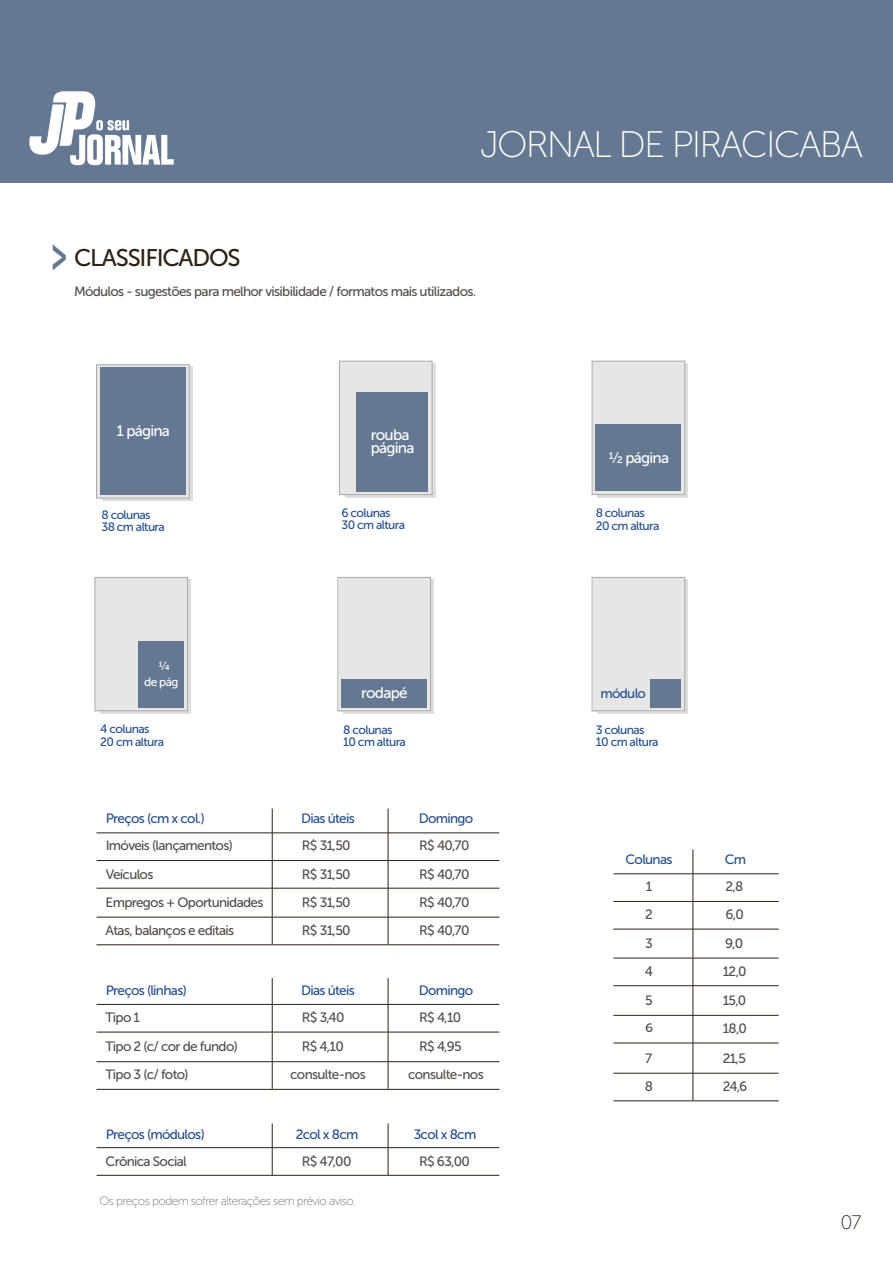
<style>
.page{position:relative;width:893px;height:1263px;background:#fff}
.page>*{position:absolute;margin:0;border:0;box-sizing:border-box;transform-origin:0 0}
.t1{font:36.9px "Museo Sans 100";letter-spacing:-.05em;color:#fff}
.t2{font:24px "Museo Sans 500";letter-spacing:-.05em;color:#2e2113}
.t3{font:19.5px "Museo Sans 100";color:#2e2113}
.t4{font:15.3px/13.2px "Museo Sans 500";letter-spacing:-.05em;color:#fff}
.t5{font:13.5px/28.5px "Museo Sans 500";letter-spacing:-.05em;color:#544d48}
.t6{font:13.5px "Museo Sans 500";letter-spacing:-.05em;color:#234e8e}
.t7{font:12.15px/12.1px "Museo Sans 500";letter-spacing:-.05em;color:#234e8e}
.t8{font:12px "Museo Sans 100";letter-spacing:-.05em;color:#787370}
.t9{font:12px "Museo Sans 500";color:#544d48;scale:1.12 1}
.t10{font:11.85px/16.6px "Museo Sans 500";color:#fff;text-align:center}
.s1{font-family:"Museo Sans 700";font-size:51px;color:#647891}
</style>
<div class="page">
<div style="left:0;top:0;width:893px;height:183px;background:#647891"></div>
<svg style="left:29px;top:91px;width:145px;height:74px"></svg>
<div style="left:345px;top:363px;width:90px;height:135px;background:linear-gradient(to right,#d9dbdb,#d9dbdb)"></div>
<div style="left:339px;top:361px;width:93px;height:134px;background:#e7e6e6;border:1px solid #aaaaad"></div>
<div style="left:356px;top:392px;width:72px;height:99px;background:#647891"></div>
<div style="left:597px;top:363px;width:91px;height:135px;background:linear-gradient(to right,#d9dcdb,#d8dada)"></div>
<div style="left:592px;top:361px;width:93px;height:134px;background:#e7e6e6;border:1px solid #aaaaad"></div>
<div style="left:596px;top:424px;width:85px;height:67px;background:#647891"></div>
<div style="left:100px;top:579px;width:91px;height:135px;background:linear-gradient(to right,#ceced0,#cfd0d1)"></div>
<div style="left:94px;top:577px;width:94px;height:134px;background:#e7e6e6;border:1px solid #aaaaad"></div>
<div style="left:138px;top:641px;width:46px;height:67px;background:#647891"></div>
<div style="left:102px;top:367px;width:90px;height:134px;background:linear-gradient(to right,#dddfdf,#dddfdf)"></div>
<div style="left:96px;top:364px;width:94px;height:134px;background:linear-gradient(to right,#e7e6e6,#e7e6e6);border:1px solid #aaaaad"></div>
<div style="left:100px;top:368px;width:85px;height:127px;background:#647891"></div>
<div style="left:597px;top:579px;width:91px;height:135px;background:linear-gradient(to right,#d5d4d5,#d4d4d5)"></div>
<div style="left:593px;top:577px;width:91px;height:134px;background:#e7e6e6"></div>
<div style="left:592px;top:577px;width:93px;height:134px;border:1px solid #aaaaad"></div>
<div style="left:651px;top:679px;width:30px;height:29px;background:#647891"></div>
<div style="left:343px;top:579px;width:91px;height:135px;background:#dddfdf"></div>
<div style="left:339px;top:577px;width:90px;height:134px;background:#e7e6e6"></div>
<div style="left:337px;top:577px;width:94px;height:134px;border:1px solid #aaaaad"></div>
<div style="left:341px;top:679px;width:86px;height:29px;background:#647891"></div>
<hr style="left:97px;top:833px;width:402px;height:1px;background:#2e2113">
<hr style="left:272px;top:808px;width:1px;height:136px;background:#2e2113">
<hr style="left:388px;top:808px;width:1px;height:136px;background:#2e2113">
<hr style="left:272px;top:978px;width:1px;height:111px;background:#2e2113">
<hr style="left:388px;top:978px;width:1px;height:111px;background:#2e2113">
<hr style="left:272px;top:1123px;width:1px;height:52px;background:#2e2113">
<hr style="left:388px;top:1123px;width:1px;height:52px;background:#2e2113">
<hr style="left:97px;top:860px;width:402px;height:1px;background:#2e2113">
<hr style="left:97px;top:888px;width:402px;height:1px;background:#2e2113">
<hr style="left:97px;top:917px;width:402px;height:1px;background:#2e2113">
<hr style="left:97px;top:944px;width:402px;height:1px;background:#2e2113">
<hr style="left:97px;top:1004px;width:402px;height:1px;background:#2e2113">
<hr style="left:97px;top:1032px;width:402px;height:1px;background:#2e2113">
<hr style="left:97px;top:1061px;width:402px;height:1px;background:#2e2113">
<hr style="left:97px;top:1089px;width:402px;height:1px;background:#2e2113">
<hr style="left:97px;top:1147px;width:402px;height:1px;background:#2e2113">
<hr style="left:97px;top:1175px;width:402px;height:1px;background:#2e2113">
<hr style="left:613px;top:873px;width:166px;height:1px;background:#2e2113">
<hr style="left:693px;top:849px;width:1px;height:252px;background:#2e2113">
<hr style="left:613px;top:901px;width:166px;height:1px;background:#2e2113">
<hr style="left:613px;top:929px;width:166px;height:1px;background:#2e2113">
<hr style="left:613px;top:958px;width:166px;height:1px;background:#2e2113">
<hr style="left:613px;top:985px;width:166px;height:1px;background:#2e2113">
<hr style="left:613px;top:1015px;width:166px;height:1px;background:#2e2113">
<hr style="left:613px;top:1043px;width:166px;height:1px;background:#2e2113">
<hr style="left:613px;top:1073px;width:166px;height:1px;background:#2e2113">
<hr style="left:613px;top:1100px;width:166px;height:1px;background:#2e2113">
<h1 class="t1" style="left:480px;top:125px;width:385px">JORNAL DE PIRACICABA</h1>
<h2 class="t2" style="left:51px;top:245px;width:191px"><span class="s1">&gt;</span> CLASSIFICADOS</h2>
<p class="t5" style="left:74px;top:277px;width:404px">Módulos - sugestões para melhor visibilidade / formatos mais utilizados.</p>
<p class="t4" style="left:116px;top:424px;width:55px">1 página</p>
<p class="t7" style="left:101px;top:509px;width:65px">8 colunas<br>38 cm altura</p>
<p class="t4" style="left:371px;top:428px;width:45px">rouba página</p>
<p class="t7" style="left:341px;top:507px;width:65px">6 colunas<br>30 cm altura</p>
<p class="t4" style="left:608px;top:451px;width:62px">½ página</p>
<p class="t7" style="left:596px;top:507px;width:65px">8 colunas<br>20 cm altura</p>
<p class="t10" style="left:144px;top:657px;width:36px">¼<br>de pág</p>
<p class="t7" style="left:100px;top:723px;width:65px">4 colunas<br>20 cm altura</p>
<p class="t6" style="left:106px;top:811px;width:101px">Preços (cm x col.)</p>
<p class="t5" style="left:106px;top:831px;width:129px">Imóveis (lançamentos)</p>
<p class="t5" style="left:106px;top:860px;width:49px">Veículos</p>
<p class="t5" style="left:106px;top:888px;width:159px">Empregos + Oportunidades</p>
<p class="t4" style="left:361px;top:686px;width:48px">rodapé</p>
<p class="t6" style="left:600px;top:686px;width:47px">módulo</p>
<p class="t7" style="left:343px;top:723px;width:64px">8 colunas<br>10 cm altura</p>
<p class="t6" style="left:301px;top:811px;width:55px">Dias úteis</p>
<p class="t5" style="left:302px;top:831px;width:50px">R$ 31,50<br>R$ 31,50</p>
<p class="t6" style="left:419px;top:811px;width:56px">Domingo</p>
<p class="t5" style="left:419px;top:831px;width:52px">R$ 40,70<br>R$ 40,70</p>
<p class="t5" style="left:302px;top:888px;width:50px">R$ 31,50</p>
<p class="t5" style="left:419px;top:888px;width:52px">R$ 40,70</p>
<p class="t7" style="left:596px;top:723px;width:64px">3 colunas<br>10 cm altura</p>
<p class="t6" style="left:625px;top:852px;width:49px">Colunas</p>
<p class="t5" style="left:646px;top:872px;width:8px">1</p>
<p class="t5" style="left:645px;top:900px;width:9px">2</p>
<p class="t5" style="left:106px;top:916px;width:130px">Atas, balanços e editais</p>
<p class="t5" style="left:302px;top:916px;width:50px">R$ 31,50</p>
<p class="t5" style="left:419px;top:916px;width:52px">R$ 40,70</p>
<p class="t5" style="left:645px;top:929px;width:9px">3</p>
<p class="t6" style="left:725px;top:852px;width:23px">Cm</p>
<p class="t5" style="left:725px;top:872px;width:20px">2,8<br>6,0</p>
<p class="t5" style="left:725px;top:929px;width:19px">9,0</p>
<p class="t6" style="left:106px;top:983px;width:83px">Preços (linhas)</p>
<p class="t6" style="left:301px;top:983px;width:55px">Dias úteis</p>
<p class="t6" style="left:419px;top:983px;width:56px">Domingo</p>
<p class="t5" style="left:106px;top:1003px;width:36px">Tipo 1</p>
<p class="t5" style="left:302px;top:1003px;width:44px">R$ 3,40</p>
<p class="t5" style="left:419px;top:1003px;width:44px">R$ 4,10</p>
<p class="t5" style="left:106px;top:1032px;width:134px">Tipo 2 (c/ cor de fundo)</p>
<p class="t5" style="left:302px;top:1032px;width:44px">R$ 4,10</p>
<p class="t5" style="left:419px;top:1032px;width:44px">R$ 4,95</p>
<p class="t5" style="left:106px;top:1060px;width:85px">Tipo 3 (c/ foto)</p>
<p class="t5" style="left:290px;top:1060px;width:77px">consulte-nos</p>
<p class="t5" style="left:408px;top:1060px;width:77px">consulte-nos</p>
<p class="t6" style="left:106px;top:1127px;width:101px">Preços (módulos)</p>
<p class="t6" style="left:296px;top:1127px;width:64px">2col x 8cm</p>
<p class="t6" style="left:414px;top:1127px;width:64px">3col x 8cm</p>
<p class="t5" style="left:106px;top:1147px;width:83px">Crônica Social</p>
<p class="t5" style="left:302px;top:1147px;width:51px">R$ 47,00</p>
<p class="t5" style="left:419px;top:1147px;width:52px">R$ 63,00</p>
<p class="t8" style="left:100px;top:1194px;width:258px">Os preços podem sofrer alterações sem prévio aviso.</p>
<p class="t5" style="left:645px;top:957px;width:10px">4</p>
<p class="t5" style="left:723px;top:957px;width:25px">12,0</p>
<p class="t5" style="left:645px;top:986px;width:9px">5</p>
<p class="t5" style="left:723px;top:986px;width:25px">15,0</p>
<p class="t9" style="left:645px;top:1021px;width:9px">6</p>
<p class="t5" style="left:723px;top:1014px;width:26px">18,0</p>
<p class="t5" style="left:645px;top:1044px;width:9px">7</p>
<p class="t5" style="left:723px;top:1044px;width:25px">21,5</p>
<p class="t5" style="left:645px;top:1072px;width:10px">8</p>
<p class="t5" style="left:723px;top:1072px;width:26px">24,6</p>
<h3 class="t3" style="left:840px;top:1212px;width:23px">07</h3>
</div>
